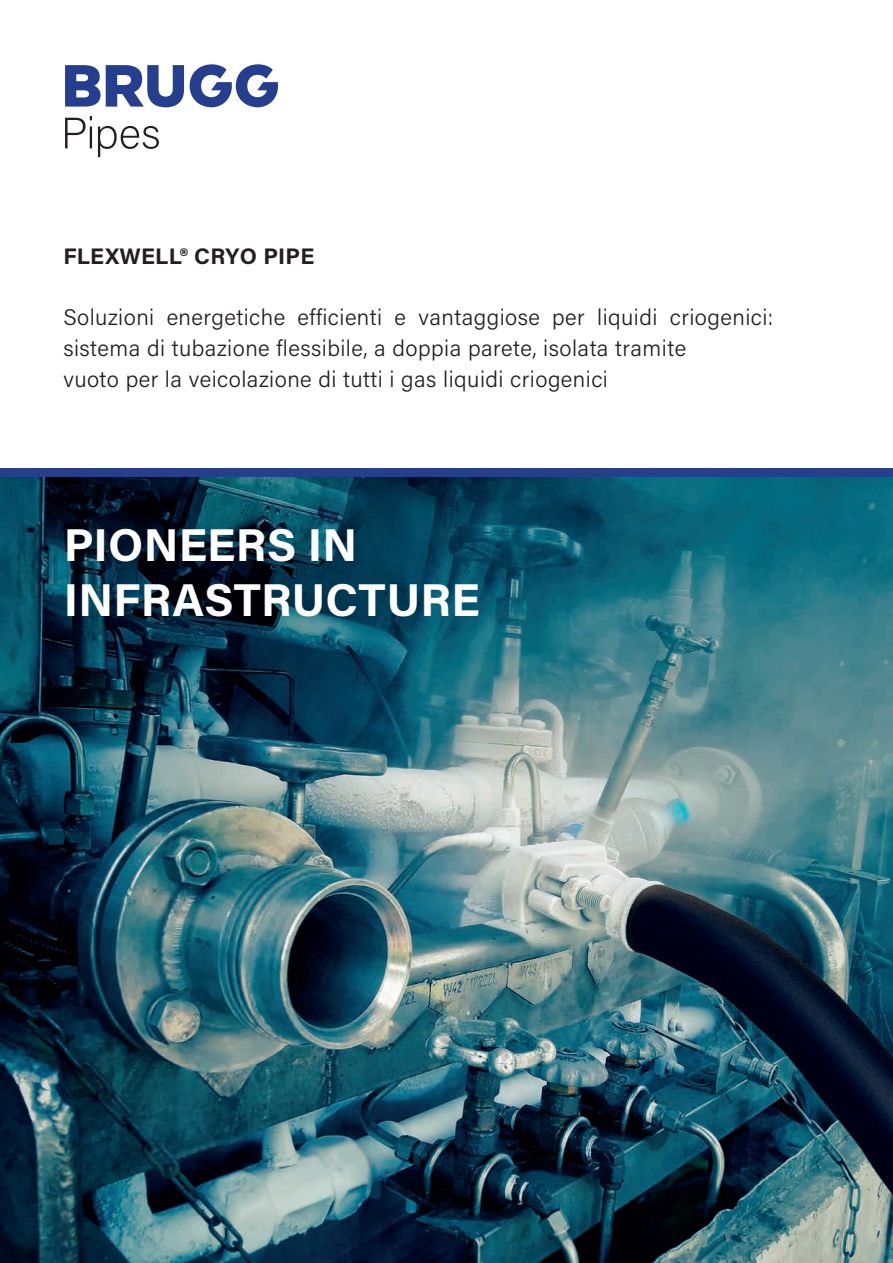
<style>
.page{position:relative;width:893px;height:1263px;background:#fff}
.page>*{position:absolute;margin:0;border:0;box-sizing:border-box;transform-origin:0 0}
.t1{font:700 46.05px/55.2px "Acumin Pro";letter-spacing:.005em;color:#fff}
.t2{font:300 22.5px/30.8px "Acumin Pro";letter-spacing:.02em;color:#231f20}
.t3{font:700 22.5px "Acumin Pro";letter-spacing:.01em;color:#231f20}
</style>
<div class="page">
<img style="left:0;top:476px;width:893px;height:787px">
<div style="left:0;top:468px;width:893px;height:8px;background:#253f8e"></div>
<svg style="left:65px;top:65px;width:119px;height:42px"></svg>
<svg style="left:190px;top:64px;width:88px;height:43px"></svg>
<svg style="left:65px;top:116px;width:27px;height:32px"></svg>
<svg style="left:98px;top:126px;width:61px;height:31px"></svg>
<p class="t3" style="left:63px;top:240px;width:253px">FLEXWELL® CRYO PIPE</p>
<p class="t2" style="left:63px;top:301px;width:711px">Soluzioni energetiche efficienti e vantaggiose per liquidi criogenici: sistema di tubazione flessibile, a doppia parete, isolata tramite<br>vuoto per la veicolazione di tutti i gas liquidi criogenici</p>
<h1 class="t1" style="left:64px;top:515px;width:418px">PIONEERS IN<br>INFRASTRUCTURE</h1>
</div>
